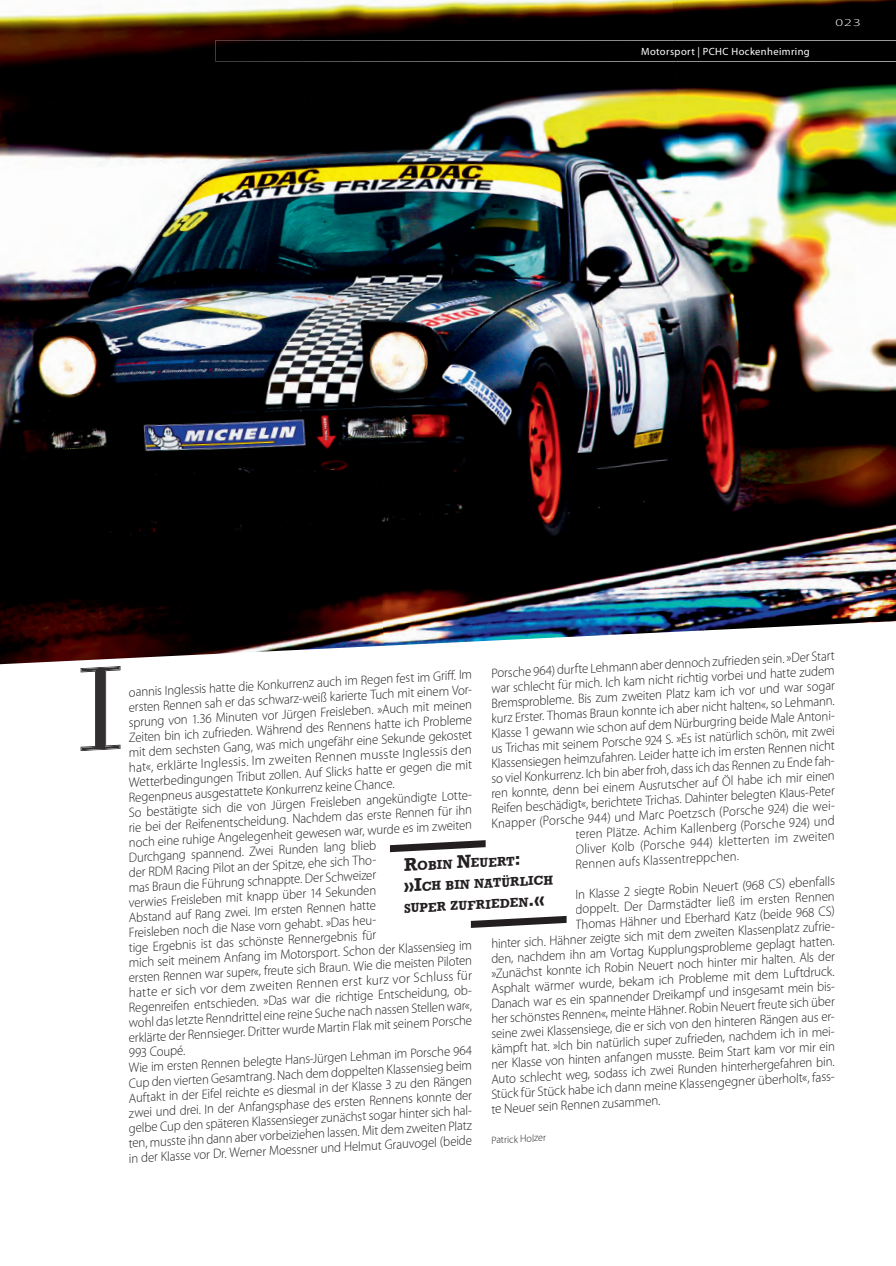
<style>
.page{position:relative;width:896px;height:1266px;background:#fff}
.page>*{position:absolute;margin:0;border:0;box-sizing:border-box;transform-origin:0 0}
.t1{font:300 13.5px "Myriad Pro";color:#231f20;scale:.95 1}
.t2{font:300 13.5px "Myriad Pro";color:#231f20}
.t3{font:700 13.2px/20.9px "Rockwell";color:#231f20}
.t4{font:10.5px "Myriad Pro";letter-spacing:.04em;color:#fff}
.t5{font:300 10.5px "Myriad Pro";color:#231f20}
.t6{font:300 10.5px "Myriad Pro";color:#fff;scale:1.5 1}
.s1{font-size:18.75px}
</style>
<div class="page">
<img style="left:0;top:8px;width:298px;height:330px">
<img style="left:298px;top:0;width:372px;height:338px">
<img style="left:670px;top:0;width:225px;height:465px">
<img style="left:0;top:338px;width:384px;height:327px">
<img style="left:369px;top:323px;width:334px;height:322px">
<img style="left:695px;top:465px;width:200px;height:165px">
<svg style="left:390px;top:840px;width:177px;height:88px"></svg>
<div style="left:215px;top:40px;width:680px;height:21px;background:#000"></div>
<p class="t4" style="left:641px;top:45px;width:170px">Motorsport | PCHC Hockenheimring</p>
<p class="t6" style="left:835px;top:16px;width:18px">023</p>
<p class="t1" style="left:490px;top:665px;width:363px;rotate:-3deg">Porsche 964) durfte Lehmann aber dennoch zufrieden sein. »Der Start</p>
<p class="t1" style="left:490px;top:680px;width:363px;rotate:-3deg">war schlecht für mich. Ich kam nicht richtig vorbei und hatte zudem</p>
<p class="t1" style="left:128px;top:684px;width:363px;rotate:-3deg">oannis Inglessis hatte die Konkurrenz auch im Regen fest im Griff . Im</p>
<p class="t1" style="left:490px;top:695px;width:363px;rotate:-3deg">Bremsprobleme. Bis zum zweiten Platz kam ich vor und war sogar</p>
<p class="t1" style="left:128px;top:699px;width:366px;rotate:-3deg">ersten Rennen sah er das schwarz-weiß karierte Tuch mit einem Vor-</p>
<p class="t1" style="left:490px;top:710px;width:363px;rotate:-3deg">kurz Erster. Thomas Braun konnte ich aber nicht halten«, so Lehmann.</p>
<p class="t1" style="left:128px;top:714px;width:363px;rotate:-3deg">sprung von 1.36 Minuten vor Jürgen Freisleben. »Auch mit meinen</p>
<p class="t1" style="left:490px;top:725px;width:366px;rotate:-3deg">Klasse 1 gewann wie schon auf dem Nürburgring beide Male Antoni-</p>
<p class="t1" style="left:128px;top:729px;width:363px;rotate:-3deg">Zeiten bin ich zufrieden. Während des Rennens hatte ich Probleme</p>
<p class="t1" style="left:490px;top:740px;width:363px;rotate:-3deg">us Trichas mit seinem Porsche 924 S. »Es ist natürlich schön, mit zwei</p>
<p class="t1" style="left:128px;top:744px;width:363px;rotate:-3deg">mit dem sechsten Gang, was mich ungefähr eine Sekunde gekostet</p>
<p class="t1" style="left:490px;top:755px;width:363px;rotate:-3deg">Klassensiegen heimzufahren. Leider hatte ich im ersten Rennen nicht</p>
<p class="t2" style="left:128px;top:759px;width:345px;rotate:-3deg">hat«, erklärte Inglessis. Im zweiten Rennen musste Inglessis den</p>
<p class="t1" style="left:490px;top:770px;width:366px;rotate:-3deg">so viel Konkurrenz. Ich bin aber froh, dass ich das Rennen zu Ende fah-</p>
<p class="t2" style="left:128px;top:774px;width:345px;rotate:-3deg">Wetterbedingungen Tribut zollen. Auf Slicks hatte er gegen die mit</p>
<p class="t1" style="left:490px;top:785px;width:363px;rotate:-3deg">ren konnte, denn bei einem Ausrutscher auf Öl habe ich mir einen</p>
<p class="t1" style="left:128px;top:789px;width:281px;rotate:-3deg">Regenpneus ausgestattete Konkurrenz keine Chance.</p>
<p class="t1" style="left:490px;top:800px;width:363px;rotate:-3deg">Reifen beschädigt«, berichtete Trichas. Dahinter belegten Klaus-Peter</p>
<p class="t1" style="left:128px;top:804px;width:366px;rotate:-3deg">So bestätigte sich die von Jürgen Freisleben angekündigte Lotte-</p>
<p class="t1" style="left:490px;top:815px;width:366px;rotate:-3deg">Knapper (Porsche 944) und Marc Poetzsch (Porsche 924) die wei-</p>
<p class="t1" style="left:128px;top:819px;width:363px;rotate:-3deg">rie bei der Reifenentscheidung. Nachdem das erste Rennen für ihn</p>
<p class="t1" style="left:575px;top:826px;width:275px;rotate:-3deg">teren Plätze. Achim Kallenberg (Porsche 924) und</p>
<p class="t1" style="left:128px;top:834px;width:363px;rotate:-3deg">noch eine ruhige Angelegenheit gewesen war, wurde es im zweiten</p>
<p class="t1" style="left:575px;top:841px;width:275px;rotate:-3deg">Oliver Kolb (Porsche 944) kletterten im zweiten</p>
<p class="t1" style="left:575px;top:856px;width:174px;rotate:-3deg">Rennen aufs Klassentreppchen.</p>
<p class="t2" style="left:575px;top:886px;width:261px;rotate:-3deg">In Klasse 2 siegte Robin Neuert (968 CS) ebenfalls</p>
<p class="t1" style="left:128px;top:849px;width:262px;rotate:-3deg">Durchgang spannend. Zwei Runden lang blieb</p>
<p class="t3" style="left:401px;top:856px;width:152px;rotate:-3deg"><span class="s1">R</span>OBIN <span class="s1">N</span>EUERT<span class="s1">: »I</span>CH BIN NATÜRLICH<br>SUPER ZUFRIEDEN<span class="s1">.«</span></p>
<p class="t1" style="left:128px;top:864px;width:265px;rotate:-3deg">der RDM Racing Pilot an der Spitze, ehe sich Tho-</p>
<p class="t1" style="left:128px;top:879px;width:262px;rotate:-3deg">mas Braun die Führung schnappte. Der Schweizer</p>
<p class="t1" style="left:128px;top:894px;width:262px;rotate:-3deg">verwies Freisleben mit knapp über 14 Sekunden</p>
<p class="t1" style="left:575px;top:901px;width:275px;rotate:-3deg">doppelt. Der Darmstädter ließ im ersten Rennen</p>
<p class="t1" style="left:128px;top:909px;width:262px;rotate:-3deg">Abstand auf Rang zwei. Im ersten Rennen hatte</p>
<p class="t1" style="left:575px;top:916px;width:275px;rotate:-3deg">Thomas Hähner und Eberhard Katz (beide 968 CS)</p>
<p class="t1" style="left:128px;top:924px;width:265px;rotate:-3deg">Freisleben noch die Nase vorn gehabt. »Das heu-</p>
<p class="t1" style="left:490px;top:935px;width:366px;rotate:-3deg">hinter sich. Hähner zeigte sich mit dem zweiten Klassenplatz zufrie-</p>
<p class="t1" style="left:128px;top:939px;width:262px;rotate:-3deg">tige Ergebnis ist das schönste Rennergebnis für</p>
<p class="t1" style="left:490px;top:950px;width:363px;rotate:-3deg">den, nachdem ihn am Vortag Kupplungsprobleme geplagt hatten.</p>
<p class="t1" style="left:128px;top:954px;width:363px;rotate:-3deg">mich seit meinem Anfang im Motorsport. Schon der Klassensieg im</p>
<p class="t1" style="left:490px;top:965px;width:363px;rotate:-3deg">»Zunächst konnte ich Robin Neuert noch hinter mir halten. Als der</p>
<p class="t1" style="left:128px;top:969px;width:363px;rotate:-3deg">ersten Rennen war super«, freute sich Braun. Wie die meisten Piloten</p>
<p class="t2" style="left:490px;top:980px;width:345px;rotate:-3deg">Asphalt wärmer wurde, bekam ich Probleme mit dem Luftdruck.</p>
<p class="t2" style="left:128px;top:984px;width:345px;rotate:-3deg">hatte er sich vor dem zweiten Rennen erst kurz vor Schluss für</p>
<p class="t1" style="left:490px;top:995px;width:366px;rotate:-3deg">Danach war es ein spannender Dreikampf und insgesamt mein bis-</p>
<p class="t1" style="left:128px;top:999px;width:366px;rotate:-3deg">Regenreifen entschieden. »Das war die richtige Entscheidung, ob-</p>
<p class="t1" style="left:490px;top:1010px;width:363px;rotate:-3deg">her schönstes Rennen«, meinte Hähner. Robin Neuert freute sich über</p>
<p class="t1" style="left:128px;top:1014px;width:363px;rotate:-3deg">wohl das letzte Renndrittel eine reine Suche nach nassen Stellen war«,</p>
<p class="t1" style="left:490px;top:1025px;width:366px;rotate:-3deg">seine zwei Klassensiege, die er sich von den hinteren Rängen aus er-</p>
<p class="t1" style="left:128px;top:1029px;width:363px;rotate:-3deg">erklärte der Rennsieger. Dritter wurde Martin Flak mit seinem Porsche</p>
<p class="t1" style="left:128px;top:1044px;width:61px;rotate:-3deg">993 Coupé.</p>
<p class="t1" style="left:490px;top:1040px;width:366px;rotate:-3deg">kämpft hat. »Ich bin natürlich super zufrieden, nachdem ich in mei-</p>
<p class="t1" style="left:490px;top:1055px;width:363px;rotate:-3deg">ner Klasse von hinten anfangen musste. Beim Start kam vor mir ein</p>
<p class="t1" style="left:128px;top:1059px;width:363px;rotate:-3deg">Wie im ersten Rennen belegte Hans-Jürgen Lehman im Porsche 964</p>
<p class="t1" style="left:490px;top:1070px;width:363px;rotate:-3deg">Auto schlecht weg, sodass ich zwei Runden hinterhergefahren bin.</p>
<p class="t1" style="left:128px;top:1074px;width:363px;rotate:-3deg">Cup den vierten Gesamtrang. Nach dem doppelten Klassensieg beim</p>
<p class="t1" style="left:490px;top:1085px;width:366px;rotate:-3deg">Stück für Stück habe ich dann meine Klassengegner überholt«, fass-</p>
<p class="t2" style="left:490px;top:1100px;width:171px;rotate:-3deg">te Neuer sein Rennen zusammen.</p>
<p class="t5" style="left:491px;top:1133px;width:56px;rotate:-3deg">Patrick Holzer</p>
<p class="t1" style="left:128px;top:1089px;width:363px;rotate:-3deg">Auftakt in der Eifel reichte es diesmal in der Klasse 3 zu den Rängen</p>
<p class="t1" style="left:128px;top:1104px;width:363px;rotate:-3deg">zwei und drei. In der Anfangsphase des ersten Rennens konnte der</p>
<p class="t1" style="left:128px;top:1119px;width:366px;rotate:-3deg">gelbe Cup den späteren Klassensieger zunächst sogar hinter sich hal-</p>
<p class="t1" style="left:128px;top:1134px;width:363px;rotate:-3deg">ten, musste ihn dann aber vorbeiziehen lassen. Mit dem zweiten Platz</p>
<p class="t1" style="left:128px;top:1149px;width:363px;rotate:-3deg">in der Klasse vor Dr. Werner Moessner und Helmut Grauvogel (beide</p>
</div>
